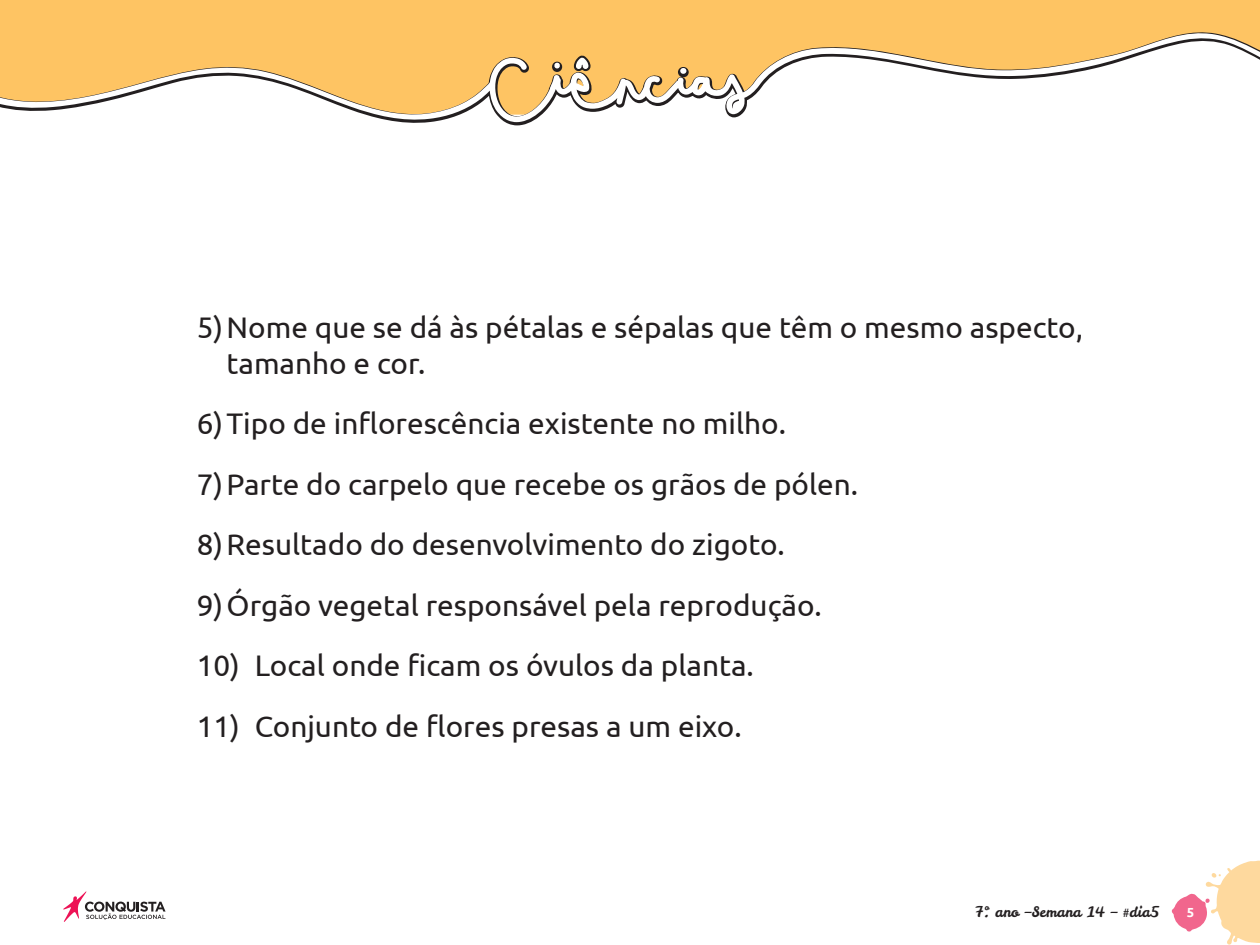
<style>
.page{position:relative;width:1260px;height:945px;background:#fff}
.page>*{position:absolute;margin:0;border:0;box-sizing:border-box;transform-origin:0 0}
._03_Texto_Geral_-_Nú{font:29.75px/35.7px "Ubuntu";color:#231f20}
.t1{font:14.35px "Leckerli One";color:#231f20}
.t2{font:700 13.12px "Ubuntu";color:#fff}
</style>
<div class="page">
<svg style="left:1172px;top:861px;width:88px;height:84px"></svg>
<svg style="left:63px;top:891px;width:103px;height:31px"></svg>
<div style="left:0;top:0;width:1260px;height:28px;background:#fec463"></div>
<svg style="left:0;top:28px;width:1260px;height:98px"></svg>
<svg style="left:0;top:29px;width:1260px;height:93px;fill:#fec463"></svg>
<svg style="left:574px;top:55px;width:18px;height:18px"></svg>
<p class="_03_Texto_Geral_-_Nú" style="left:227px;top:309px;width:858px;text-indent:-30px">5)Nome que se dá às pétalas e sépalas que têm o mesmo aspecto, tamanho e cor.</p>
<p class="_03_Texto_Geral_-_Nú" style="left:197px;top:405px;width:591px">6)Tipo de inflorescência existente no milho.</p>
<p class="_03_Texto_Geral_-_Nú" style="left:197px;top:465px;width:663px">7)Parte do carpelo que recebe os grãos de pólen.</p>
<p class="_03_Texto_Geral_-_Nú" style="left:197px;top:526px;width:590px">8)Resultado do desenvolvimento do zigoto.</p>
<p class="_03_Texto_Geral_-_Nú" style="left:197px;top:586px;width:627px">9)Órgão vegetal responsável pela reprodução.</p>
<p class="_03_Texto_Geral_-_Nú" style="left:197px;top:647px;width:559px">10) Local onde ficam os óvulos da planta.</p>
<p class="_03_Texto_Geral_-_Nú" style="left:197px;top:707px;width:546px">11) Conjunto de flores presas a um eixo.</p>
<p class="t1" style="left:975px;top:903px;width:186px">7º. ano –Semana 14 – #dia5</p>
<p class="t2" style="left:1187px;top:905px;width:9px">5</p>
</div>
